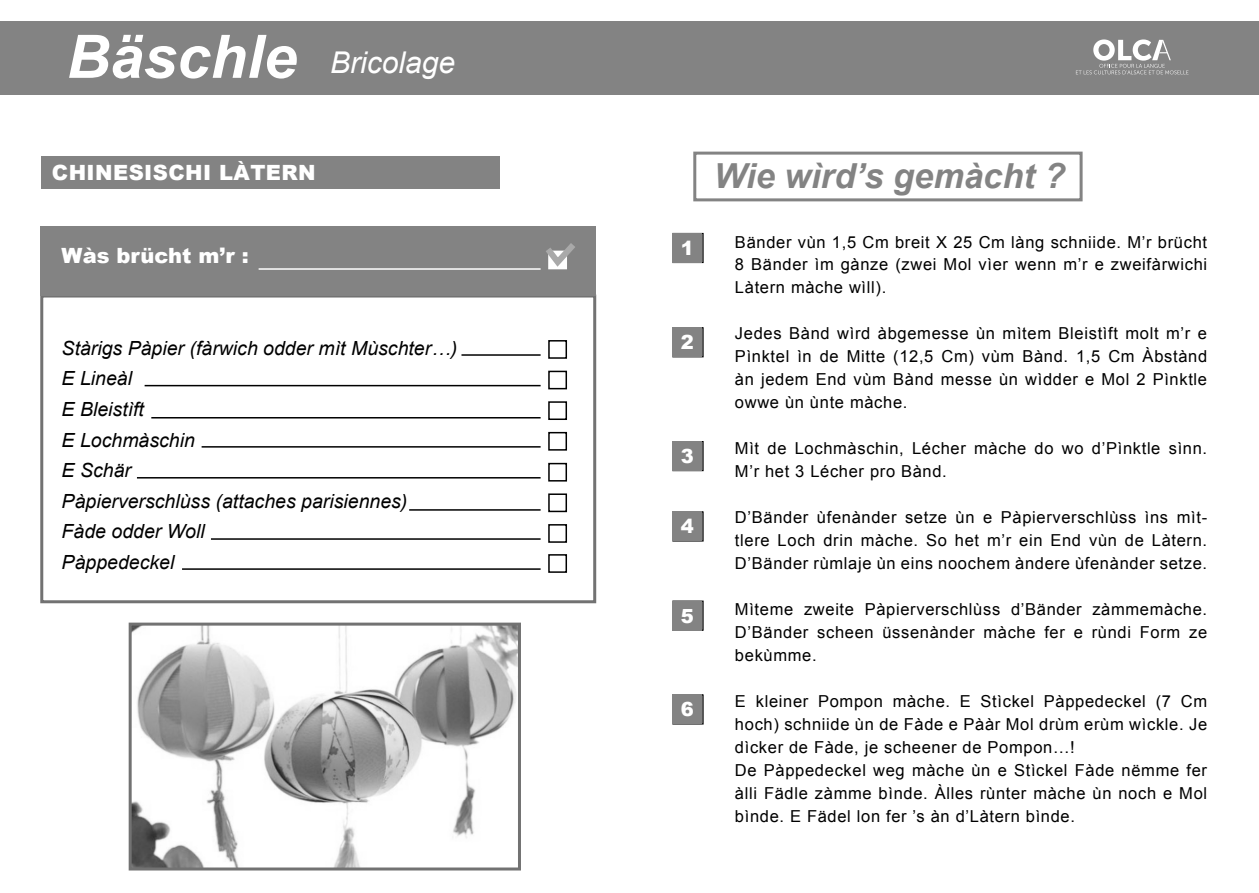
<style>
.page{position:relative;width:1259px;height:893px;background:#fff}
.page>*{position:absolute;margin:0;border:0;box-sizing:border-box;transform-origin:0 0}
.mot_voca_fr{font:italic 700 34.5px "Arial";color:#838383}
.titre{font:italic 30px "Arial";color:#fff}
.mot_voca_alsa{font:900 21px "Arial";letter-spacing:.02em;color:#fff}
.mot_voca_alsa-2{font:900 21px "Arial";color:#fff}
.t1{font:italic 19.5px "Arial";color:#000}
.mot_voca_fr-2{font:900 19.5px "Arial";color:#fff}
.mot_voca_fr-3{font:16.5px/23px "Arial";letter-spacing:.04em;color:#000;text-align:justify}
.s1{font-weight:700;font-size:60px}
</style>
<div class="page">
<div style="left:42px;top:156px;width:458px;height:33px;background:#838383"></div>
<div style="left:0;top:21px;width:1259px;height:73px;background:#838383"></div>
<div style="left:693px;top:152px;width:389px;height:49px;border:3px solid #838383"></div>
<div style="left:40px;top:294px;width:556px;height:309px;border:3px solid #727272"></div>
<div style="left:40px;top:226px;width:556px;height:70px;background:#838383"></div>
<hr style="left:145px;top:385px;width:395px;height:1px;background:#000">
<hr style="left:137px;top:477px;width:403px;height:2px;background:#000">
<hr style="left:151px;top:417px;width:389px;height:1px;background:#000">
<hr style="left:409px;top:509px;width:131px;height:2px;background:#000">
<hr style="left:259px;top:268px;width:281px;height:2px;background:#fff">
<hr style="left:202px;top:446px;width:338px;height:2px;background:#000">
<hr style="left:211px;top:538px;width:329px;height:2px;background:#000">
<hr style="left:182px;top:568px;width:358px;height:2px;background:#000">
<hr style="left:461px;top:354px;width:79px;height:2px;background:#000">
<div style="left:548px;top:371px;width:19px;height:18px;background:#fff;border:2px solid #000"></div>
<div style="left:548px;top:463px;width:19px;height:19px;background:#fff;border:2px solid #000"></div>
<div style="left:548px;top:432px;width:19px;height:19px;background:#fff;border:2px solid #000"></div>
<div style="left:548px;top:524px;width:19px;height:19px;background:#fff;border:2px solid #000"></div>
<div style="left:548px;top:554px;width:19px;height:19px;background:#fff;border:2px solid #000"></div>
<div style="left:548px;top:401px;width:19px;height:19px;background:#fff;border:2px solid #000"></div>
<div style="left:548px;top:493px;width:19px;height:19px;background:#fff;border:2px solid #000"></div>
<div style="left:548px;top:340px;width:19px;height:19px;background:#fff;border:2px solid #000"></div>
<svg style="left:539px;top:243px;width:36px;height:27px"></svg>
<div style="left:672px;top:233px;width:30px;height:30px;background:#838383"></div>
<svg style="left:1076px;top:39px;width:112px;height:35px"></svg>
<div style="left:672px;top:327px;width:30px;height:30px;background:#838383"></div>
<div style="left:672px;top:441px;width:30px;height:30px;background:#838383"></div>
<div style="left:672px;top:512px;width:30px;height:29px;background:#838383"></div>
<div style="left:672px;top:601px;width:30px;height:30px;background:#838383"></div>
<div style="left:672px;top:694px;width:30px;height:30px;background:#838383"></div>
<img style="left:133px;top:627px;width:384px;height:239px">
<div style="left:129px;top:623px;width:392px;height:247px;border:3px solid #727272"></div>
<p class="titre" style="left:67px;top:43px;width:390px"><span class="s1">Bäschle</span> Bricolage</p>
<p class="mot_voca_alsa" style="left:52px;top:157px;width:265px">CHINESISCHI LÀTERN</p>
<p class="mot_voca_alsa-2" style="left:62px;top:240px;width:189px">Wàs brücht m’r :</p>
<p class="t1" style="left:62px;top:335px;width:397px">Stàrigs Pàpier (fàrwich odder mìt Mùschter…)</p>
<p class="t1" style="left:62px;top:366px;width:72px">E Lineàl</p>
<p class="t1" style="left:62px;top:396px;width:84px">E Bleistìft</p>
<p class="t1" style="left:62px;top:427px;width:135px">E Lochmàschin</p>
<p class="t1" style="left:62px;top:458px;width:71px">E Schär</p>
<p class="t1" style="left:62px;top:488px;width:347px">Pàpierverschlùss (attaches parisiennes)</p>
<p class="t1" style="left:62px;top:519px;width:145px">Fàde odder Woll</p>
<p class="t1" style="left:62px;top:550px;width:114px">Pàppedeckel</p>
<p class="mot_voca_fr-2" style="left:681px;top:234px;width:15px">1</p>
<p class="mot_voca_fr-2" style="left:681px;top:328px;width:15px">2</p>
<p class="mot_voca_fr-2" style="left:681px;top:442px;width:15px">3</p>
<p class="mot_voca_fr-2" style="left:681px;top:512px;width:15px">4</p>
<p class="mot_voca_fr-2" style="left:681px;top:601px;width:15px">5</p>
<p class="mot_voca_fr-2" style="left:681px;top:695px;width:15px">6</p>
<p class="mot_voca_fr" style="left:714px;top:153px;width:353px">Wie wìrd’s gemàcht ?</p>
<p class="mot_voca_fr-3" style="left:735px;top:230px;width:474px">Bänder vùn 1,5 Cm breit X 25 Cm làng schniide. M’r brücht 8 Bänder ìm gànze (zwei Mol vìer wenn m’r e zweifàrwichi Làtern màche wìll).</p>
<p class="mot_voca_fr-3" style="left:735px;top:322px;width:474px">Jedes Bànd wìrd àbgemesse ùn mìtem Bleistìft molt m’r e Pìnktel ìn de Mitte (12,5 Cm) vùm Bànd. 1,5 Cm Àbstànd àn jedem End vùm Bànd messe ùn wìdder e Mol 2 Pìnktle owwe ùn ùnte màche.</p>
<p class="mot_voca_fr-3" style="left:735px;top:437px;width:474px">Mìt de Lochmàschin, Lécher màche do wo d’Pìnktle sìnn.<br>M’r het 3 Lécher pro Bànd.</p>
<p class="mot_voca_fr-3" style="left:735px;top:506px;width:474px">D’Bänder ùfenànder setze ùn e Pàpierverschlùss ìns mìt&shy;tlere Loch drin màche. So het m’r ein End vùn de Làtern.<br>D’Bänder rùmlaje ùn eins noochem àndere ùfenànder setze.</p>
<p class="mot_voca_fr-3" style="left:735px;top:598px;width:474px">Mìteme zweite Pàpierverschlùss d’Bänder zàmmemàche.<br>D’Bänder scheen üssenànder màche fer e rùndi Form ze bekùmme.</p>
<p class="mot_voca_fr-3" style="left:735px;top:690px;width:474px">E kleiner Pompon màche. E Stìckel Pàppedeckel (7 Cm hoch) schniide ùn de Fàde e Pààr Mol drùm erùm wìckle. Je dìcker de Fàde, je scheener de Pompon…!</p>
<p class="mot_voca_fr-3" style="left:735px;top:759px;width:474px">De Pàppedeckel weg màche ùn e Stìckel Fàde nëmme fer àlli Fädle zàmme bìnde. Àlles rùnter màche ùn noch e Mol bìnde. E Fädel lon fer ’s àn d’Làtern bìnde.</p>
</div>
